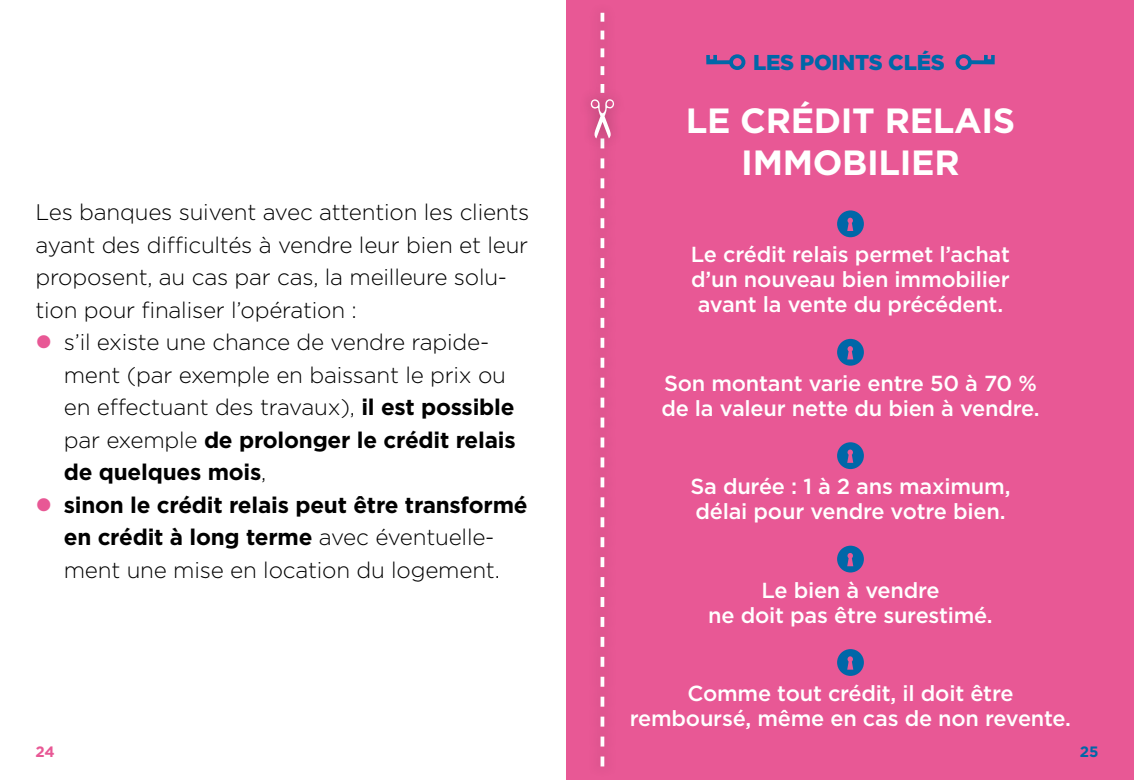
<style>
.page{position:relative;width:1134px;height:780px;background:#fff}
.page>*{position:absolute;margin:0;border:0;box-sizing:border-box;transform-origin:0 0}
.H2_-_titre_points_cl{font:700 35px "Gotham";letter-spacing:-.01em;color:#fff}
.Texte{font:300 22.5px/32.5px "Gotham";letter-spacing:-.01em;color:#000}
.t1{font:700 22.5px/32.5px "Gotham";letter-spacing:-.01em;color:#000}
.Texte_points_clés{font:500 21.75px/25px "Gotham";letter-spacing:-.01em;color:#fff;text-align:center}
.H2_-_points_clés{font:900 21.5px "Gotham";letter-spacing:-.01em;color:#0067a8}
.t2{font:700 15px "Gotham";color:#e85895}
.t3{font:700 15px "Gotham";color:#0067a8}
.s1{font-weight:700}
.s2{font-weight:300}
</style>
<div class="page">
<div style="left:567px;top:0;width:567px;height:780px;background:#e85895"></div>
<svg style="left:600px;top:13px;width:4px;height:73px"></svg>
<svg style="left:591px;top:99px;width:23px;height:667px"></svg>
<svg style="left:706px;top:54px;width:39px;height:16px"></svg>
<svg style="left:955px;top:54px;width:40px;height:16px"></svg>
<svg style="left:837px;top:210px;width:27px;height:27px"></svg>
<svg style="left:837px;top:339px;width:27px;height:26px"></svg>
<svg style="left:837px;top:442px;width:27px;height:27px"></svg>
<svg style="left:837px;top:545px;width:27px;height:27px"></svg>
<svg style="left:837px;top:649px;width:27px;height:27px"></svg>
<p class="Texte" style="left:35px;top:195px;width:496px">Les banques suivent avec attention les clients ayant des difficultés à vendre leur bien et leur proposent, au cas par cas, la meilleure solu&shy;tion pour finaliser l’opération :</p>
<p class="Texte" style="left:64px;top:325px;width:453px">s’il existe une chance de vendre rapide&shy;ment (par exemple en baissant le prix ou en effectuant des travaux), <span class="s1">il est possible </span>par exemple <span class="s1">de prolonger le crédit relais de quelques mois</span>,</p>
<p class="t1" style="left:64px;top:488px;width:465px">sinon le crédit relais peut être transformé en crédit à long terme <span class="s2">avec éventuelle&shy;ment une mise en location du logement.</span></p>
<p class="t2" style="left:35px;top:741px;width:21px">24</p>
<h2 class="H2_-_points_clés" style="left:753px;top:48px;width:193px">LES POINTS CLÉS</h2>
<h2 class="H2_-_titre_points_cl" style="left:686px;top:98px;width:331px">LE CRÉDIT RELAIS</h2>
<h2 class="H2_-_titre_points_cl" style="left:741px;top:140px;width:220px">IMMOBILIER</h2>
<p class="Texte_points_clés" style="left:691px;top:242px;width:321px">Le crédit relais permet l’achat d’un nouveau bien immobilier avant la vente du précédent.</p>
<p class="Texte_points_clés" style="left:661px;top:370px;width:380px;text-align:left">Son montant varie entre 50 à 70 % de la valeur nette du bien à vendre.</p>
<p class="Texte_points_clés" style="left:690px;top:473px;width:322px;text-align:left">Sa durée : 1 à 2 ans maximum, délai pour vendre votre bien.</p>
<p class="Texte_points_clés" style="left:708px;top:577px;width:286px">Le bien à vendre<br>ne doit pas être surestimé.</p>
<p class="Texte_points_clés" style="left:630px;top:680px;width:443px">Comme tout crédit, il doit être remboursé, même en cas de non revente.</p>
<p class="t3" style="left:1080px;top:741px;width:20px">25</p>
</div>
